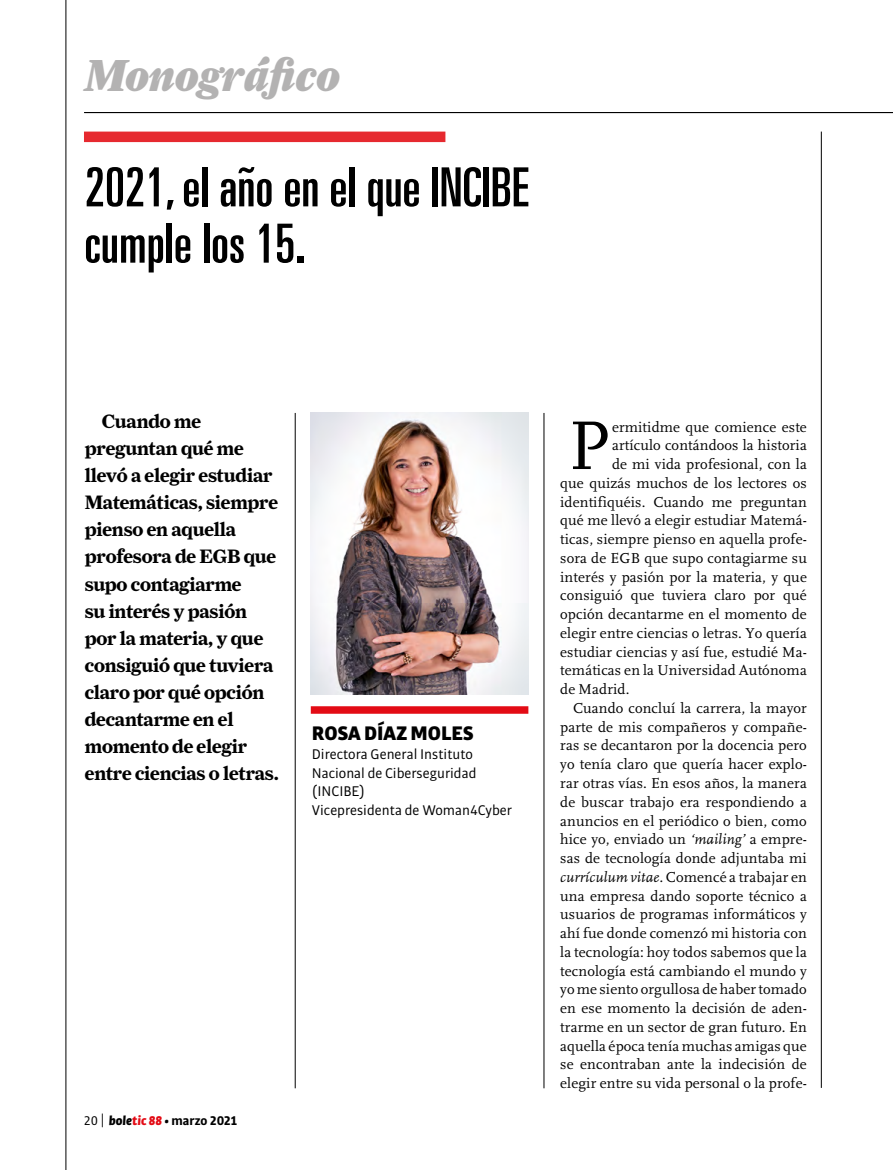
<style>
.page{position:relative;width:893px;height:1170px;background:#fff}
.page>*{position:absolute;margin:0;border:0;box-sizing:border-box;transform-origin:0 0}
.t1{font:71.85px "FF Scala";color:#000}
.t2{font:ultra-condensed 54px/56.2px "Univers LT Std";color:#000}
.t3{font:45px "Farnham Display Black Ital OSF";color:#b3b2b2}
.t4{font:900 21px "Bulo";color:#000}
.t5{font:700 19.5px/27px "Farnham Display";letter-spacing:-.01em;color:#000}
.t6{font:15px "FF Scala";letter-spacing:.01em;color:#000}
.t7{font:15px/18.8px "Bulo";color:#000}
.t8{font:700 13.5px "Bulo";color:#000}
.s1{font-weight:400}
.s2{font-family:"Libre Franklin";font-weight:400}
.s3{font-weight:900;font-style:italic}
.s4{font-weight:900;font-style:italic;color:#e30b15}
.s5{font-style:italic}
</style>
<div class="page">
<hr style="left:84px;top:112px;width:809px;height:1px;background:#000">
<div style="left:84px;top:132px;width:361px;height:10px;background:#e6292f"></div>
<div style="left:311px;top:706px;width:217px;height:7px;background:#e30b15"></div>
<img style="left:311px;top:413px;width:217px;height:281px">
<hr style="left:295px;top:413px;width:1px;height:675px;background:#000">
<hr style="left:544px;top:413px;width:1px;height:675px;background:#000">
<hr style="left:821px;top:132px;width:1px;height:955px;background:#000">
<hr style="left:66px;top:0;width:1px;height:1169px;background:#000">
<h3 class="t3" style="left:85px;top:48px;width:257px">Monográfico</h3>
<h2 class="t2" style="left:85px;top:159px;width:445px">2021, el año en el que INCIBE cumple los 15.</h2>
<p class="t5" style="left:85px;top:408px;width:195px;text-indent:17px">Cuando me preguntan qué me llevó a elegir estudiar<br>Matemáticas, siempre pienso en aquella profesora de EGB que supo contagiarme<br>su interés y pasión por la materia, y que consiguió que tuviera claro por qué opción decantarme en el momento de elegir entre ciencias o letras.</p>
<h3 class="t4" style="left:312px;top:719px;width:163px">ROSA DÍAZ MOLES</h3>
<p class="t7" style="left:312px;top:744px;width:202px">Directora General Instituto<br>Nacional de Ciberseguridad (INCIBE)<br>Vicepresidenta de Woman4Cyber</p>
<p class="t8" style="left:84px;top:1111px;width:154px"><span class="s1">20</span> <span class="s2">|</span> <span class="s3">bole</span><span class="s4">tic 88</span> <span class="s3">•</span> marzo 2021</p>
<h1 class="t1" style="left:568px;top:406px;width:45px">P</h1>
<p class="t6" style="left:612px;top:418px;width:196px">ermitidme que comience este</p>
<p class="t6" style="left:612px;top:437px;width:196px">artículo contándoos la historia</p>
<p class="t6" style="left:612px;top:456px;width:196px">de mi vida profesional, con la</p>
<p class="t6" style="left:560px;top:474px;width:248px">que quizás muchos de los lectores os</p>
<p class="t6" style="left:560px;top:493px;width:248px">identifiquéis. Cuando me preguntan</p>
<p class="t6" style="left:560px;top:512px;width:248px">qué me llevó a elegir estudiar Matemá-</p>
<p class="t6" style="left:560px;top:531px;width:248px">ticas, siempre pienso en aquella profe-</p>
<p class="t6" style="left:560px;top:549px;width:248px">sora de EGB que supo contagiarme su</p>
<p class="t6" style="left:560px;top:568px;width:248px">interés y pasión por la materia, y que</p>
<p class="t6" style="left:560px;top:587px;width:248px">consiguió que tuviera claro por qué</p>
<p class="t6" style="left:560px;top:606px;width:248px">opción decantarme en el momento de</p>
<p class="t6" style="left:560px;top:624px;width:248px">elegir entre ciencias o letras. Yo quería</p>
<p class="t6" style="left:560px;top:643px;width:248px">estudiar ciencias y así fue, estudié Ma-</p>
<p class="t6" style="left:560px;top:662px;width:248px">temáticas en la Universidad Autónoma</p>
<p class="t6" style="left:560px;top:681px;width:71px">de Madrid.</p>
<p class="t6" style="left:573px;top:699px;width:235px">Cuando concluí la carrera, la mayor</p>
<p class="t6" style="left:560px;top:718px;width:248px">parte de mis compañeros y compañe-</p>
<p class="t6" style="left:560px;top:737px;width:248px">ras se decantaron por la docencia pero</p>
<p class="t6" style="left:560px;top:756px;width:248px">yo tenía claro que quería hacer explo-</p>
<p class="t6" style="left:560px;top:774px;width:248px">rar otras vías. En esos años, la manera</p>
<p class="t6" style="left:560px;top:793px;width:248px">de buscar trabajo era respondiendo a</p>
<p class="t6" style="left:560px;top:812px;width:248px">anuncios en el periódico o bien, como</p>
<p class="t6" style="left:560px;top:831px;width:248px">hice yo, enviado un <span class="s5">‘mailing’</span> a empre-</p>
<p class="t6" style="left:560px;top:849px;width:248px">sas de tecnología donde adjuntaba mi</p>
<p class="t6" style="left:560px;top:868px;width:248px"><span class="s5">currículum vitae.</span> Comencé a trabajar en</p>
<p class="t6" style="left:560px;top:887px;width:248px">una empresa dando soporte técnico a</p>
<p class="t6" style="left:560px;top:906px;width:248px">usuarios de programas informáticos y</p>
<p class="t6" style="left:560px;top:924px;width:248px">ahí fue donde comenzó mi historia con</p>
<p class="t6" style="left:560px;top:943px;width:248px">la tecnología: hoy todos sabemos que la</p>
<p class="t6" style="left:560px;top:962px;width:248px">tecnología está cambiando el mundo y</p>
<p class="t6" style="left:560px;top:981px;width:248px">yo me siento orgullosa de haber tomado</p>
<p class="t6" style="left:560px;top:999px;width:248px">en ese momento la decisión de aden-</p>
<p class="t6" style="left:560px;top:1018px;width:248px">trarme en un sector de gran futuro. En</p>
<p class="t6" style="left:560px;top:1037px;width:248px">aquella época tenía muchas amigas que</p>
<p class="t6" style="left:560px;top:1056px;width:248px">se encontraban ante la indecisión de</p>
<p class="t6" style="left:560px;top:1074px;width:248px">elegir entre su vida personal o la profe-</p>
</div>
